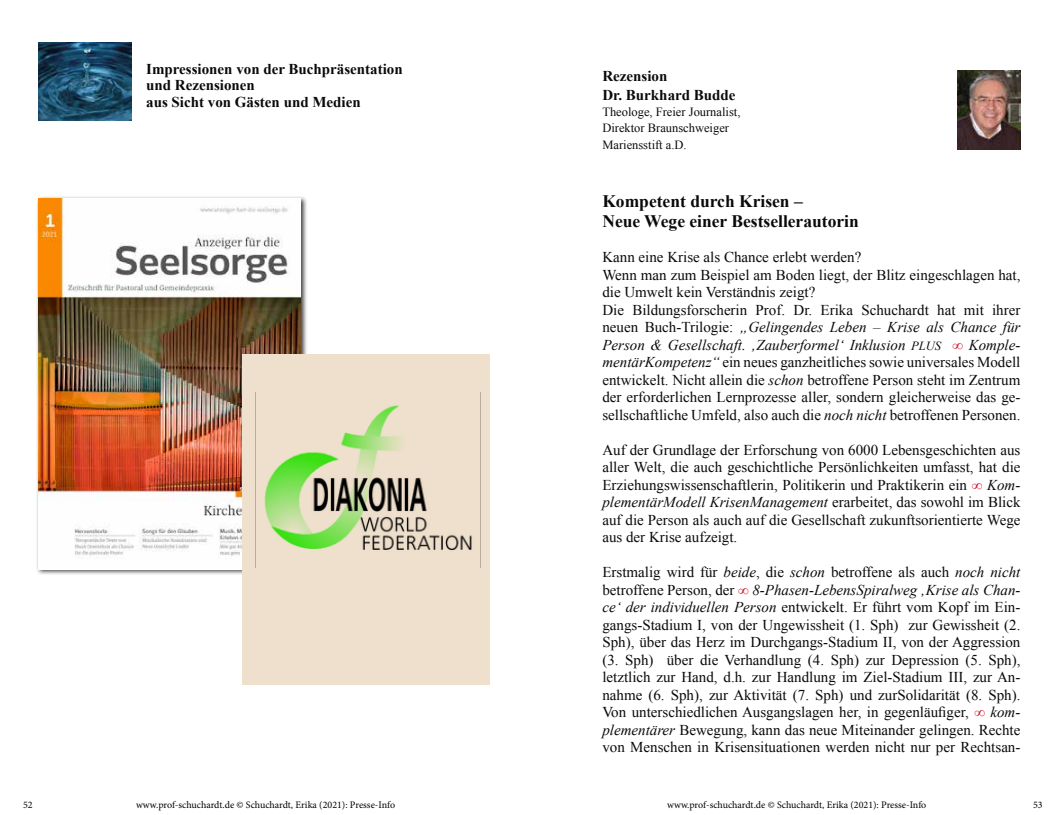
<style>
.page{position:relative;width:1063px;height:815px;background:#fff}
.page>*{position:absolute;margin:0;border:0;box-sizing:border-box;transform-origin:0 0}
.t1{font:700 17.5px/20px "Times New Roman";color:#0a0a0a}
.t2{font:15px/17.5px "Times New Roman";color:#0a0a0a;text-align:justify}
.t3{font:700 15px/16.6px "Times New Roman";color:#0a0a0a}
.t4{font:700 15px/18.8px "Times New Roman";color:#0b0b0a}
.t5{font:12.5px/16.2px "Times New Roman";color:#0b0b0a}
.t6{font:10px "Minion Pro";letter-spacing:-.005em;color:#000}
.s1{font-style:italic}
.s2{font-style:italic;font-size:12.5px}
.s3{font-style:italic;color:#cd081f}
</style>
<div class="page">
<img style="left:957px;top:71px;width:63px;height:79px">
<img style="left:39px;top:43px;width:92px;height:77px">
<div style="left:36px;top:196px;width:272px;height:380px;background:#000;opacity:.75"></div>
<img style="left:39px;top:198px;width:262px;height:371px">
<div style="left:242px;top:354px;width:248px;height:331px;background:#efe0cd"></div>
<hr style="left:255px;top:392px;width:226px;height:1px;background:#c5c5c5">
<hr style="left:255px;top:392px;width:1px;height:176px;background:#c5c5c5">
<hr style="left:480px;top:392px;width:1px;height:176px;background:#c5c5c5">
<img style="left:264px;top:405px;width:208px;height:146px">
<p class="t3" style="left:146px;top:60px;width:258px">Impressionen von der Buchpräsentation und Rezensionen<br>aus Sicht von Gästen und Medien</p>
<p class="t4" style="left:602px;top:66px;width:135px">Rezension<br>Dr. Burkhard Budde</p>
<p class="t5" style="left:602px;top:104px;width:140px">Theologe, Freier Journalist,<br>Direktor Braunschweiger<br>Mariensstift a.D.</p>
<p class="t1" style="left:602px;top:191px;width:258px">Kompetent durch Krisen –<br>Neue Wege einer Bestsellerautorin</p>
<p class="t2" style="left:602px;top:248px;width:420px;text-align:left">Kann eine Krise als Chance erlebt werden?<br>Wenn man zum Beispiel am Boden liegt, der Blitz eingeschlagen hat, die Umwelt kein Verständnis zeigt?<br>Die Bildungsforscherin Prof. Dr. Erika Schuchardt hat mit ihrer neuen Buch-Trilogie: <span class="s1">„Gelingendes Leben – Krise als Chance für Person &amp; Gesellschaft. ‚Zauberformel‘ Inklusion</span> <span class="s2">PLUS</span> <span class="s3">∞</span> <span class="s1">Komple&shy;mentärKompetenz“</span> ein neues ganzheitliches sowie universales Modell entwickelt. Nicht allein die <span class="s1">schon</span> betroffene Person steht im Zentrum der erforderlichen Lernprozesse aller, sondern gleicherweise das ge&shy;sellschaftliche Umfeld, also auch die <span class="s1">noch nicht</span> betroffenen Personen.</p>
<p class="t2" style="left:602px;top:440px;width:420px">Auf der Grundlage der Erforschung von 6000 Lebensgeschichten aus aller Welt, die auch geschichtliche Persönlichkeiten umfasst, hat die Erziehungswissenschaftlerin, Politikerin und Praktikerin ein <span class="s3">∞</span> <span class="s1">Kom&shy;plementärModell KrisenManagement</span> erarbeitet, das sowohl im Blick auf die Person als auch auf die Gesellschaft zukunftsorientierte Wege aus der Krise aufzeigt.</p>
<p class="t2" style="left:602px;top:563px;width:420px">Erstmalig wird für <span class="s1">beide</span>, die <span class="s1">schon</span> betroffene als auch <span class="s1">noch nicht </span>betroffene Person, der <span class="s3">∞</span> <span class="s1">8-Phasen-LebensSpiralweg ‚Krise als Chan&shy;ce‘ der individuellen Person</span> entwickelt. Er führt vom Kopf im Ein&shy;gangs-Stadium I, von der Ungewissheit (1. Sph) zur Gewissheit (2.<br>Sph), über das Herz im Durchgangs-Stadium II, von der Aggression (3. Sph) über die Verhandlung (4. Sph) zur Depression (5. Sph), letztlich zur Hand, d.h. zur Handlung im Ziel-Stadium III, zur An&shy;nahme (6. Sph), zur Aktivität (7. Sph) und zurSolidarität (8. Sph).<br>Von unterschiedlichen Ausgangslagen her, in gegenläufiger, <span class="s3">∞</span> <span class="s1">kom&shy;plementärer</span> Bewegung, kann das neue Miteinander gelingen. Rechte von Menschen in Krisensituationen werden nicht nur per Rechtsan-</p>
<p class="t6" style="left:23px;top:798px;width:11px">52</p>
<p class="t6" style="left:136px;top:798px;width:261px">www.prof-schuchardt.de © Schuchardt, Erika (2021): Presse-Info</p>
<p class="t6" style="left:667px;top:798px;width:261px">www.prof-schuchardt.de © Schuchardt, Erika (2021): Presse-Info</p>
<p class="t6" style="left:1033px;top:798px;width:11px">53</p>
</div>
